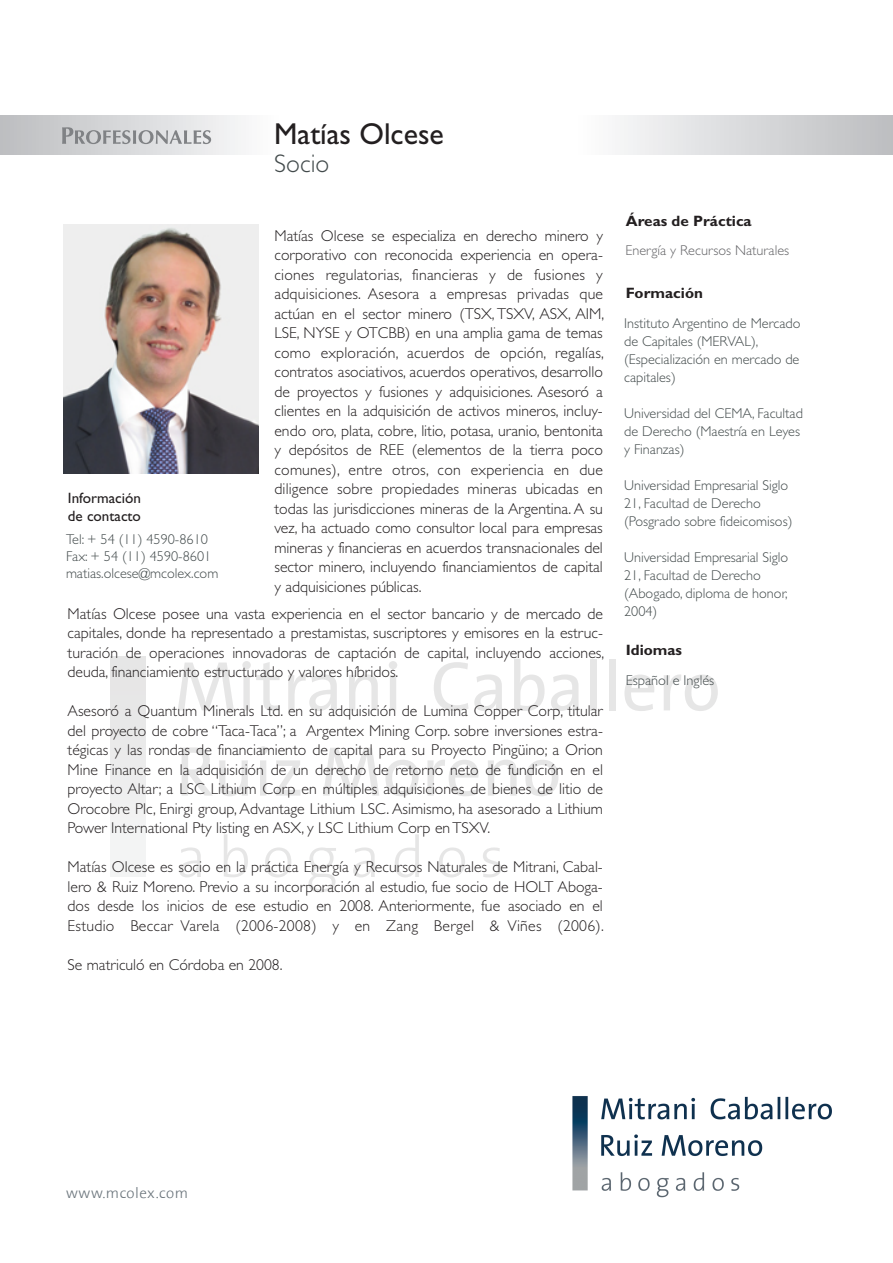
<style>
.page{position:relative;width:893px;height:1263px;background:#fff}
.page>*{position:absolute;margin:0;border:0;box-sizing:border-box;transform-origin:0 0}
.t1{font:30.3px "Gill Sans";color:#231f20}
.t2{font:300 25.5px "Gill Sans";color:#434b4c}
.t3{font:300 15.75px/19.5px "Gill Sans";color:#231f20;text-align:justify}
.t4{font:700 15px "Gill Sans";color:#231f20}
.t5{font:15px/18px "Gill Sans";color:#231f20}
.t6{font:300 15px "The Sans";letter-spacing:.03em;color:#6a747b}
.t7{font:300 14.25px/18px "Gill Sans";color:#434b4c}
.t8{font:300 14.25px "Gill Sans";color:#636366}
</style>
<div class="page">
<svg style="left:179px;top:847px;width:22px;height:30px"></svg>
<svg style="left:224px;top:834px;width:24px;height:43px"></svg>
<svg style="left:265px;top:847px;width:26px;height:30px"></svg>
<svg style="left:308px;top:847px;width:28px;height:45px"></svg>
<svg style="left:353px;top:847px;width:22px;height:30px"></svg>
<svg style="left:395px;top:834px;width:24px;height:43px"></svg>
<svg style="left:439px;top:847px;width:26px;height:30px"></svg>
<svg style="left:483px;top:847px;width:18px;height:30px"></svg>
<svg style="left:178px;top:662px;width:56px;height:48px"></svg>
<svg style="left:242px;top:661px;width:38px;height:50px"></svg>
<svg style="left:288px;top:674px;width:49px;height:37px"></svg>
<svg style="left:349px;top:674px;width:29px;height:36px"></svg>
<svg style="left:389px;top:661px;width:8px;height:49px"></svg>
<svg style="left:434px;top:662px;width:68px;height:49px"></svg>
<svg style="left:514px;top:659px;width:31px;height:52px"></svg>
<svg style="left:551px;top:674px;width:28px;height:37px"></svg>
<div style="left:591px;top:659px;width:6px;height:51px;background:#e6e6e6"></div>
<div style="left:609px;top:659px;width:6px;height:51px;background:#e6e6e6"></div>
<svg style="left:624px;top:674px;width:30px;height:37px"></svg>
<svg style="left:664px;top:674px;width:54px;height:37px"></svg>
<svg style="left:182px;top:747px;width:31px;height:49px"></svg>
<svg style="left:219px;top:760px;width:29px;height:36px"></svg>
<svg style="left:259px;top:746px;width:8px;height:50px"></svg>
<svg style="left:276px;top:760px;width:24px;height:36px"></svg>
<svg style="left:323px;top:748px;width:56px;height:48px"></svg>
<svg style="left:385px;top:760px;width:34px;height:36px"></svg>
<svg style="left:427px;top:760px;width:51px;height:36px"></svg>
<svg style="left:488px;top:760px;width:29px;height:36px"></svg>
<svg style="left:525px;top:760px;width:33px;height:36px"></svg>
<div style="left:110px;top:657px;width:36px;height:219px;background:#ececec"></div>
<img style="left:572px;top:1096px;width:260px;height:102px">
<img style="left:63px;top:225px;width:196px;height:249px">
<div style="left:0;top:116px;width:280px;height:39px;background:linear-gradient(to right,#bcbdc0,#fdfdfe)"></div>
<div style="left:575px;top:116px;width:318px;height:39px;background:linear-gradient(to right,#fdfefe,#bcbdc0)"></div>
<svg style="left:62px;top:127px;width:149px;height:17px;background:#bcbdbf"></svg>
<h1 class="t1" style="left:274px;top:116px;width:171px">Matías Olcese</h1>
<h2 class="t2" style="left:274px;top:149px;width:57px">Socio</h2>
<p class="t3" style="left:274px;top:226px;width:331px">Matías Olcese se especializa en derecho minero y corporativo con reconocida experiencia en opera&shy;ciones regulatorias, financieras y de fusiones y adquisiciones. Asesora a empresas privadas que actúan en el sector minero (TSX, TSXV, ASX, AIM, LSE, NYSE y OTCBB) en una amplia gama de temas como exploración, acuerdos de opción, regalías, contratos asociativos, acuerdos operativos, desarrollo de proyectos y fusiones y adquisiciones. Asesoró a clientes en la adquisición de activos mineros, incluy&shy;endo oro, plata, cobre, litio, potasa, uranio, bentonita y depósitos de REE (elementos de la tierra poco comunes), entre otros, con experiencia en due diligence sobre propiedades mineras ubicadas en todas las jurisdicciones mineras de la Argentina. A su vez, ha actuado como consultor local para empresas mineras y financieras en acuerdos transnacionales del sector minero, incluyendo financiamientos de capital y adquisiciones públicas.</p>
<p class="t5" style="left:68px;top:489px;width:75px">Información de contacto</p>
<p class="t7" style="left:66px;top:531px;width:154px;line-height:17.1px">Tel: + 54 (11) 4590-8610<br>Fax: + 54 (11) 4590-8601 matias.olcese@mcolex.com</p>
<p class="t3" style="left:68px;top:604px;width:538px">Matías Olcese posee una vasta experiencia en el sector bancario y de mercado de capitales, donde ha representado a prestamistas, suscriptores y emisores en la estruc&shy;turación de operaciones innovadoras de captación de capital, incluyendo acciones, deuda, financiamiento estructurado y valores híbridos.</p>
<p class="t3" style="left:68px;top:701px;width:537px">Asesoró a Quantum Minerals Ltd. en su adquisición de Lumina Copper Corp, titular del proyecto de cobre “Taca-Taca”; a Argentex Mining Corp. sobre inversiones estra&shy;tégicas y las rondas de financiamiento de capital para su Proyecto Pingüino; a Orion Mine Finance en la adquisición de un derecho de retorno neto de fundición en el proyecto Altar; a LSC Lithium Corp en múltiples adquisiciones de bienes de litio de Orocobre Plc, Enirgi group, Advantage Lithium LSC. Asimismo, ha asesorado a Lithium Power International Pty listing en ASX, y LSC Lithium Corp en TSXV.</p>
<p class="t3" style="left:68px;top:857px;width:538px">Matías Olcese es socio en la práctica Energía y Recursos Naturales de Mitrani, Cabal&shy;lero &amp; Ruiz Moreno. Previo a su incorporación al estudio, fue socio de HOLT Aboga&shy;dos desde los inicios de ese estudio en 2008. Anteriormente, fue asociado en el Estudio Beccar Varela (2006-2008) y en Zang Bergel &amp; Viñes (2006).</p>
<p class="t3" style="left:68px;top:955px;width:216px">Se matriculó en Córdoba en 2008.</p>
<p class="t4" style="left:626px;top:212px;width:127px">Áreas de Práctica</p>
<p class="t8" style="left:625px;top:243px;width:165px">Energía y Recursos Naturales</p>
<p class="t4" style="left:626px;top:284px;width:79px">Formación</p>
<p class="t7" style="left:624px;top:314px;width:178px">Instituto Argentino de Mercado de Capitales (MERVAL), (Especialización en mercado de capitales)</p>
<p class="t7" style="left:624px;top:404px;width:180px">Universidad del CEMA, Facultad de Derecho (Maestría en Leyes y Finanzas)</p>
<p class="t7" style="left:624px;top:476px;width:170px">Universidad Empresarial Siglo<br>21, Facultad de Derecho (Posgrado sobre fideicomisos)</p>
<p class="t7" style="left:624px;top:548px;width:166px">Universidad Empresarial Siglo<br>21, Facultad de Derecho (Abogado, diploma de honor,<br>2004)</p>
<p class="t4" style="left:626px;top:641px;width:58px">Idiomas</p>
<p class="t7" style="left:626px;top:671px;width:90px">Español e Inglés</p>
<p class="t6" style="left:66px;top:1180px;width:123px">www.mcolex.com</p>
</div>
